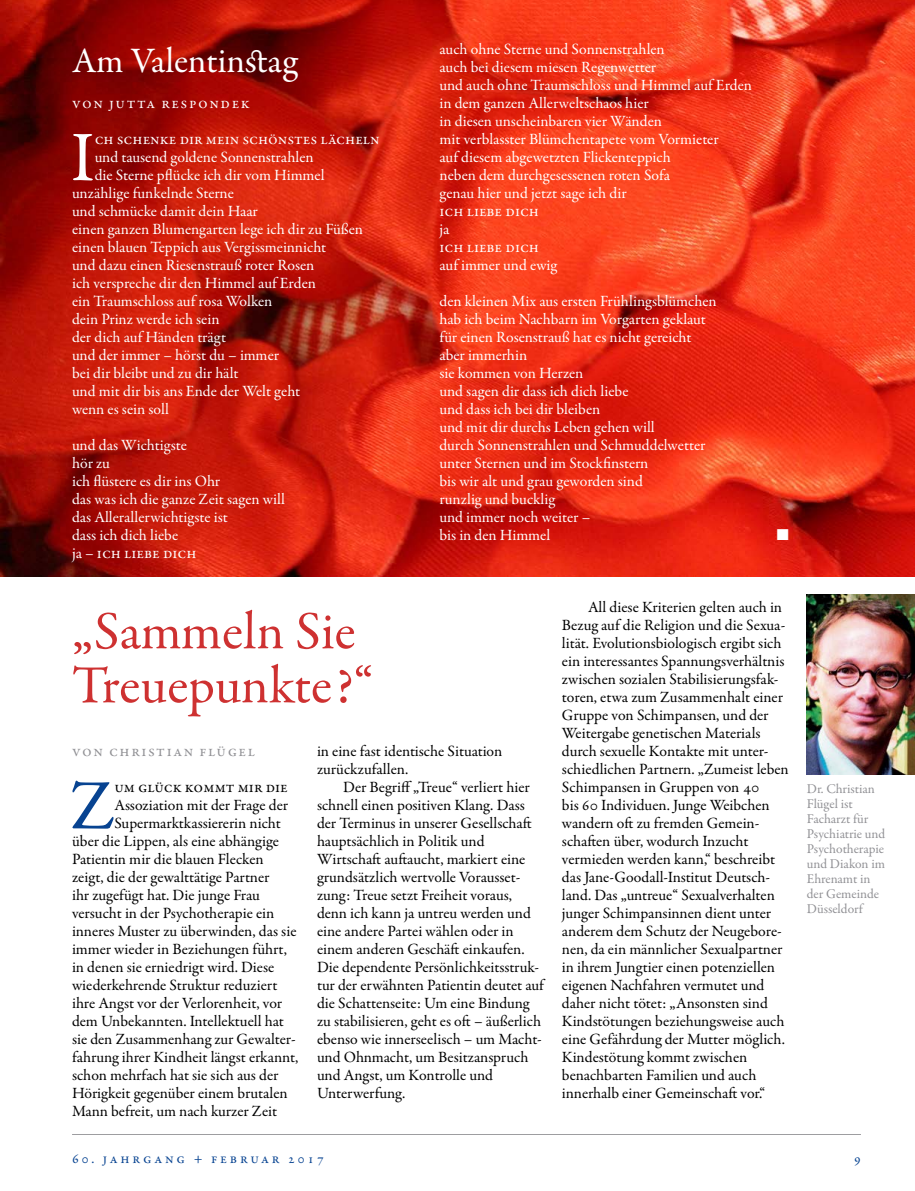
<style>
.page{position:relative;width:915px;height:1191px;background:#fff}
.page>*{position:absolute;margin:0;border:0;box-sizing:border-box;transform-origin:0 0}
.t1{font:71.25px "Garamond Premr Pro";color:#fff}
.t2{font:71.25px "Garamond Premr Pro";color:#074391}
.t3{font:54px/54px "Garamond Premr Pro";color:#ce3131}
.t4{font:36px "Garamond Premr Pro";color:#fff}
.t5{font:15.75px/18px "Garamond Premr Pro";letter-spacing:-.005em;color:#000}
.t6{font:15.75px/18px "Garamond Premr Pro";letter-spacing:-.005em;color:#fff}
.t7{font:15.75px "Garamond Premr Pro";letter-spacing:.1em;color:#919195}
.t8{font:15.75px "Garamond Premr Pro";letter-spacing:.1em;color:#fff}
.t9{font:15.75px "Zapf Dingbats ITC";color:#fff}
.t10{font:14.25px "Garamond Premr Pro";letter-spacing:.2em;color:#074391}
.t11{font:13.5px/15px "Garamond Premr Pro";letter-spacing:-.005em;color:#919195}
</style>
<div class="page">
<hr style="left:72px;top:1134px;width:788px;height:1px;background:#919195">
<img style="left:0;top:0;width:914px;height:576px">
<img style="left:806px;top:594px;width:108px;height:180px">
<h3 class="t4" style="left:72px;top:39px;width:228px">Am Valentinstag</h3>
<p class="t8" style="left:72px;top:94px;width:179px">Von Jutta Respondek</p>
<h1 class="t1" style="left:70px;top:115px;width:26px">I</h1>
<p class="t6" style="left:95px;top:130px;width:286px">ch schenke dir mein schönstes Lächeln</p>
<p class="t6" style="left:95px;top:148px;width:220px">und tausend goldene Sonnenstrahlen</p>
<p class="t6" style="left:95px;top:166px;width:231px">die Sterne pflücke ich dir vom Himmel</p>
<p class="t6" style="left:72px;top:184px;width:163px">unzählige funkelnde Sterne</p>
<p class="t6" style="left:72px;top:202px;width:187px">und schmücke damit dein Haar</p>
<p class="t6" style="left:72px;top:220px;width:292px">einen ganzen Blumengarten lege ich dir zu Füßen</p>
<p class="t6" style="left:72px;top:238px;width:256px">einen blauen Teppich aus Vergissmeinnicht</p>
<p class="t6" style="left:72px;top:256px;width:244px">und dazu einen Riesenstrauß roter Rosen</p>
<p class="t6" style="left:72px;top:274px;width:245px">ich verspreche dir den Himmel auf Erden</p>
<p class="t6" style="left:72px;top:292px;width:202px">ein Traumschloss auf rosa Wolken</p>
<p class="t6" style="left:72px;top:310px;width:149px">dein Prinz werde ich sein</p>
<p class="t6" style="left:72px;top:328px;width:155px">der dich auf Händen trägt</p>
<p class="t6" style="left:72px;top:346px;width:208px">und der immer – hörst du – immer</p>
<p class="t6" style="left:72px;top:364px;width:168px">bei dir bleibt und zu dir hält</p>
<p class="t6" style="left:72px;top:382px;width:230px">und mit dir bis ans Ende der Welt geht</p>
<p class="t6" style="left:72px;top:400px;width:98px">wenn es sein soll</p>
<p class="t6" style="left:72px;top:436px;width:214px">und das Wichtigste<br>hör zu<br>ich flüstere es dir ins Ohr<br>das was ich die ganze Zeit sagen will das Allerallerwichtigste ist<br>dass ich dich liebe<br>ja – ICH LIEBE DICH</p>
<p class="t6" style="left:439px;top:40px;width:314px">auch ohne Sterne und Sonnenstrahlen<br>auch bei diesem miesen Regenwetter<br>und auch ohne Traumschloss und Himmel auf Erden in dem ganzen Allerweltschaos hier<br>in diesen unscheinbaren vier Wänden<br>mit verblasster Blümchentapete vom Vormieter<br>auf diesem abgewetzten Flickenteppich<br>neben dem durchgesessenen roten Sofa<br>genau hier und jetzt sage ich dir<br>ICH LIEBE DICH<br>ja<br>ICH LIEBE DICH<br>auf immer und ewig</p>
<p class="t6" style="left:439px;top:292px;width:278px">den kleinen Mix aus ersten Frühlingsblümchen hab ich beim Nachbarn im Vorgarten geklaut für einen Rosenstrauß hat es nicht gereicht aber immerhin<br>sie kommen von Herzen<br>und sagen dir dass ich dich liebe<br>und dass ich bei dir bleiben<br>und mit dir durchs Leben gehen will<br>durch Sonnenstrahlen und Schmuddelwetter unter Sternen und im Stockfinstern<br>bis wir alt und grau geworden sind<br>runzlig und bucklig<br>und immer noch weiter –<br>bis in den Himmel</p>
<p class="t9" style="left:776px;top:527px;width:13px">■</p>
<h2 class="t3" style="left:72px;top:605px;width:303px">„Sammeln Sie<br>Treuepunkte?“</h2>
<p class="t7" style="left:72px;top:742px;width:184px">Von Christian Flügel</p>
<h1 class="t2" style="left:70px;top:763px;width:46px">Z</h1>
<p class="t5" style="left:114px;top:778px;width:175px">um Glück kommt mir die</p>
<p class="t5" style="left:317px;top:742px;width:187px">in eine fast identische Situation zurückzufallen.</p>
<p class="t5" style="left:317px;top:778px;width:230px;text-indent:26px">Der Begriff „Treue“ verliert hier schnell einen positiven Klang. Dass der Terminus in unserer Gesellschaft hauptsächlich in Politik und Wirtschaft auftaucht, markiert eine grundsätzlich wertvolle Vorausset&shy;zung: Treue setzt Freiheit voraus, denn ich kann ja untreu werden und eine andere Partei wählen oder in einem anderen Geschäft einkaufen.<br>Die dependente Persönlichkeitsstruk&shy;tur der erwähnten Patientin deutet auf die Schattenseite: Um eine Bindung zu stabilisieren, geht es oft – äußerlich ebenso wie innerseelisch – um Macht&shy;und Ohnmacht, um Besitzanspruch und Angst, um Kontrolle und Unterwerfung.</p>
<p class="t5" style="left:114px;top:796px;width:175px">Assoziation mit der Frage der</p>
<p class="t5" style="left:114px;top:814px;width:168px">Supermarktkassiererin nicht</p>
<p class="t5" style="left:72px;top:832px;width:208px">über die Lippen, als eine abhängige</p>
<p class="t5" style="left:72px;top:850px;width:193px">Patientin mir die blauen Flecken</p>
<p class="t5" style="left:72px;top:868px;width:199px">zeigt, die der gewalttätige Partner</p>
<p class="t5" style="left:72px;top:886px;width:189px">ihr zugefügt hat. Die junge Frau</p>
<p class="t5" style="left:72px;top:904px;width:204px">versucht in der Psychotherapie ein</p>
<p class="t5" style="left:72px;top:922px;width:226px">inneres Muster zu überwinden, das sie</p>
<p class="t5" style="left:72px;top:940px;width:216px">immer wieder in Beziehungen führt,</p>
<p class="t5" style="left:72px;top:958px;width:204px">in denen sie erniedrigt wird. Diese</p>
<p class="t5" style="left:72px;top:976px;width:207px">wiederkehrende Struktur reduziert</p>
<p class="t5" style="left:72px;top:994px;width:211px">ihre Angst vor der Verlorenheit, vor</p>
<p class="t5" style="left:72px;top:1012px;width:213px">dem Unbekannten. Intellektuell hat</p>
<p class="t5" style="left:72px;top:1030px;width:225px">sie den Zusammenhang zur Gewalter-</p>
<p class="t5" style="left:72px;top:1048px;width:228px">fahrung ihrer Kindheit längst erkannt,</p>
<p class="t5" style="left:72px;top:1066px;width:208px">schon mehrfach hat sie sich aus der</p>
<p class="t5" style="left:72px;top:1084px;width:217px">Hörigkeit gegenüber einem brutalen</p>
<p class="t5" style="left:72px;top:1102px;width:207px">Mann befreit, um nach kurzer Zeit</p>
<p class="t5" style="left:561px;top:598px;width:228px;text-indent:26px">All diese Kriterien gelten auch in Bezug auf die Religion und die Sexua&shy;lität. Evolutionsbiologisch ergibt sich ein interessantes Spannungsverhältnis zwischen sozialen Stabilisierungsfak&shy;toren, etwa zum Zusammenhalt einer Gruppe von Schimpansen, und der Weitergabe genetischen Materials durch sexuelle Kontakte mit unter&shy;schiedlichen Partnern. „Zumeist leben Schimpansen in Gruppen von 40<br>bis 60 Individuen. Junge Weibchen wandern oft zu fremden Gemein&shy;schaften über, wodurch Inzucht vermieden werden kann,“ beschreibt das Jane-Goodall-Institut Deutsch&shy;land. Das „untreue“ Sexualverhalten junger Schimpansinnen dient unter anderem dem Schutz der Neugebore&shy;nen, da ein männlicher Sexualpartner in ihrem Jungtier einen potenziellen eigenen Nachfahren vermutet und daher nicht tötet: „Ansonsten sind Kindstötungen beziehungsweise auch eine Gefährdung der Mutter möglich.<br>Kindestötung kommt zwischen benachbarten Familien und auch innerhalb einer Gemeinschaft vor.“</p>
<p class="t11" style="left:806px;top:781px;width:80px">Dr. Christian<br>Flügel ist<br>Facharzt für<br>Psychiatrie und<br>Psychotherapie und Diakon im<br>Ehrenamt in der Gemeinde<br>Düsseldorf</p>
<p class="t10" style="left:72px;top:1149px;width:253px">60. Jahrgang + Februar 2017</p>
<p class="t10" style="left:853px;top:1149px;width:8px">9</p>
</div>
